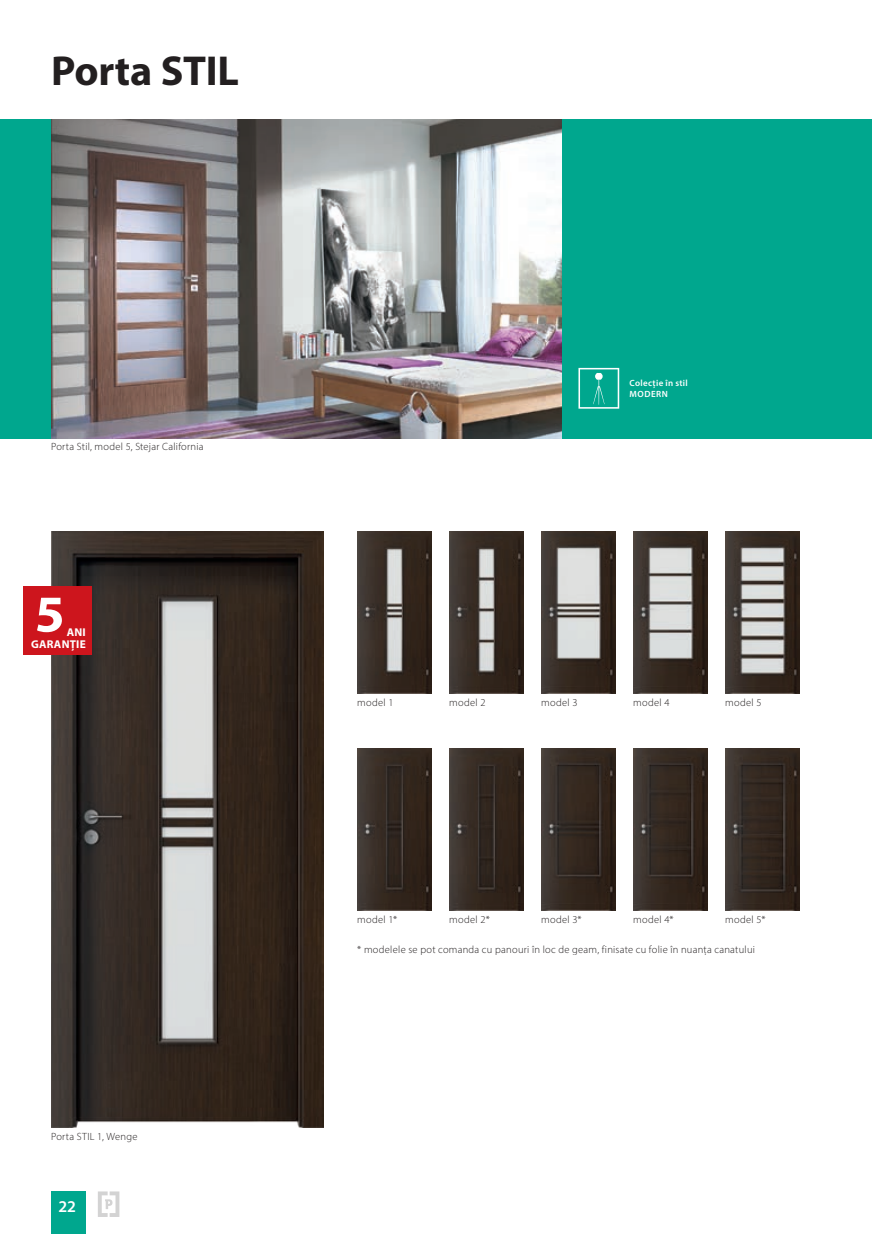
<style>
.page{position:relative;width:872px;height:1234px;background:#fff}
.page>*{position:absolute;margin:0;border:0;box-sizing:border-box;transform-origin:0 0}
.t1{font:700 52.2px "Myriad Pro";color:#fff;scale:1.04 1}
.Nazwa_KOLEKCJI{font:700 42px "Myriad Pro";letter-spacing:-.005em;color:#231f20}
.t2{font:600 16.5px "Myriad Pro";color:#fff}
.t3{font:700 11.25px "Myriad Pro";letter-spacing:.02em;color:#fff}
.podpis_model{font:300 10.5px "Myriad Pro";letter-spacing:.03em;color:#231f20}
.podpis_model-2{font:600 9px "Myriad Pro";letter-spacing:.035em;color:#fff}
</style>
<div class="page">
<div style="left:51px;top:1191px;width:34px;height:42px;background:#00a78e"></div>
<div style="left:0;top:119px;width:872px;height:319px;background:#00a78e"></div>
<img style="left:51px;top:119px;width:510px;height:319px">
<img style="left:357px;top:531px;width:75px;height:162px">
<img style="left:449px;top:531px;width:75px;height:162px">
<img style="left:541px;top:531px;width:74px;height:162px">
<img style="left:633px;top:531px;width:74px;height:162px">
<img style="left:725px;top:531px;width:74px;height:162px">
<img style="left:357px;top:748px;width:75px;height:162px">
<img style="left:449px;top:748px;width:75px;height:162px">
<img style="left:541px;top:748px;width:74px;height:162px">
<img style="left:633px;top:748px;width:74px;height:162px">
<img style="left:725px;top:748px;width:74px;height:162px">
<img style="left:51px;top:531px;width:272px;height:596px">
<svg style="left:98px;top:1191px;width:21px;height:25px"></svg>
<svg style="left:578px;top:368px;width:41px;height:40px"></svg>
<div style="left:23px;top:586px;width:68px;height:68px;background:#cd151d"></div>
<p class="Nazwa_KOLEKCJI" style="left:51px;top:44px;width:189px">Porta STIL</p>
<p class="podpis_model" style="left:51px;top:440px;width:154px">Porta Stil, model 5, Stejar California</p>
<h1 class="t1" style="left:35px;top:580px;width:30px">5</h1>
<p class="t3" style="left:31px;top:637px;width:56px">GARANȚIE</p>
<p class="t3" style="left:67px;top:624px;width:21px">ANI</p>
<p class="podpis_model" style="left:51px;top:1129px;width:88px">Porta STIL 1, Wenge</p>
<h3 class="t2" style="left:58px;top:1195px;width:19px">22</h3>
<p class="podpis_model-2" style="left:629px;top:377px;width:60px">Colecție în stil</p>
<p class="podpis_model-2" style="left:629px;top:388px;width:40px">MODERN</p>
<p class="podpis_model" style="left:357px;top:695px;width:38px">model 1</p>
<p class="podpis_model" style="left:449px;top:695px;width:38px">model 2</p>
<p class="podpis_model" style="left:541px;top:695px;width:38px">model 3</p>
<p class="podpis_model" style="left:633px;top:695px;width:38px">model 4</p>
<p class="podpis_model" style="left:725px;top:695px;width:38px">model 5</p>
<p class="podpis_model" style="left:357px;top:912px;width:42px">model 1*</p>
<p class="podpis_model" style="left:449px;top:912px;width:42px">model 2*</p>
<p class="podpis_model" style="left:541px;top:912px;width:42px">model 3*</p>
<p class="podpis_model" style="left:633px;top:912px;width:42px">model 4*</p>
<p class="podpis_model" style="left:725px;top:912px;width:42px">model 5*</p>
<p class="podpis_model" style="left:357px;top:942px;width:399px">* modelele se pot comanda cu panouri în loc de geam, finisate cu folie în nuanța canatului</p>
</div>
